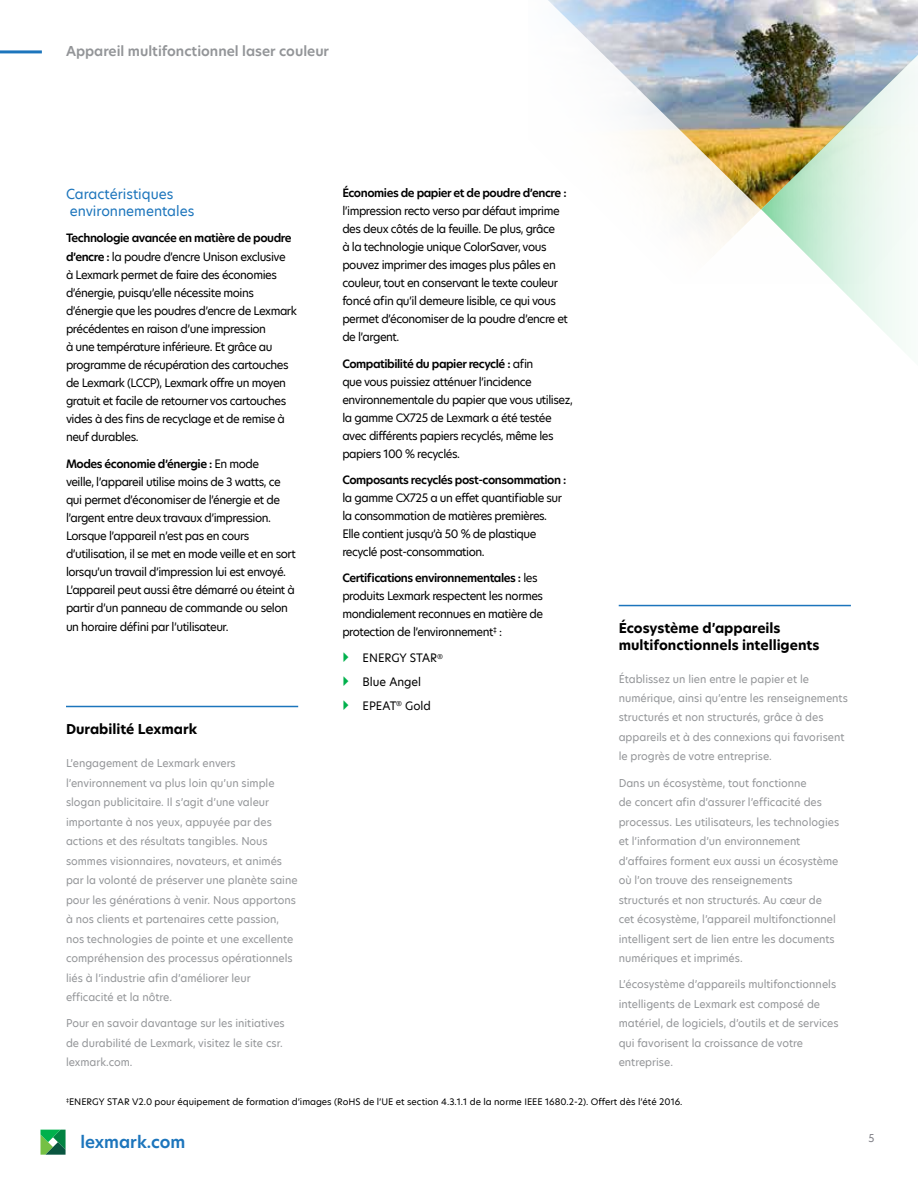
<style>
.page{position:relative;width:918px;height:1188px;background:#fff}
.page>*{position:absolute;margin:0;border:0;box-sizing:border-box;transform-origin:0 0}
.t1{font:600 16.5px "TP Hero";color:#1c75bc}
.t2{font:700 13.5px/16.2px "TP Hero";color:#000}
.t3{font:600 13.5px "TP Hero";color:#939598}
.t4{font:13.5px/16.5px "TP Hero";color:#1c75bc}
.t5{font:11.25px/18px "TP Hero";letter-spacing:-.04em;color:#000}
.t6{font:600 11.25px/19.5px "TP Hero";letter-spacing:-.04em;color:#000}
.t7{font:11.25px/23.9px "TP Hero";color:#000}
.t8{font:10.5px/19.5px "TP Hero";color:#939598}
.t9{font:10.5px "TP Hero";color:#7e7e85}
.t10{font:8.7px "TP Hero";color:#000}
.s1{font-weight:400}
.s2{font-weight:600}
</style>
<div class="page">
<hr style="left:0;top:50px;width:42px;height:3px;background:#1c75bc">
<svg style="left:40px;top:1130px;width:26px;height:25px"></svg>
<img style="left:548px;top:0;width:370px;height:248px">
<img style="left:761px;top:39px;width:157px;height:310px">
<hr style="left:66px;top:706px;width:232px;height:1px;background:#1c75bc">
<hr style="left:619px;top:605px;width:232px;height:1px;background:#1c75bc">
<p class="t3" style="left:66px;top:42px;width:265px">Appareil multifonctionnel laser couleur</p>
<p class="t4" style="left:66px;top:186px;width:130px">Caractéristiques environnementales</p>
<p class="t6" style="left:66px;top:228px;width:227px">Technologie avancée en matière de poudre d’encre : <span class="s1">la poudre d’encre Unison exclusive</span></p>
<p class="t5" style="left:66px;top:266px;width:232px">à Lexmark permet de faire des économies d’énergie, puisqu’elle nécessite moins d’énergie que les poudres d’encre de Lexmark précédentes en raison d’une impression<br>à une température inférieure. Et grâce au programme de récupération des cartouches de Lexmark (LCCP), Lexmark offre un moyen gratuit et facile de retourner vos cartouches vides à des fins de recyclage et de remise à neuf durables.</p>
<p class="t5" style="left:66px;top:454px;width:231px"><span class="s2">Modes économie d’énergie :</span> En mode<br>veille, l’appareil utilise moins de 3 watts, ce qui permet d’économiser de l’énergie et de l’argent entre deux travaux d’impression.<br>Lorsque l’appareil n’est pas en cours d’utilisation, il se met en mode veille et en sort lorsqu’un travail d’impression lui est envoyé.<br>L’appareil peut aussi être démarré ou éteint à partir d’un panneau de commande ou selon</p>
<p class="t5" style="left:66px;top:618px;width:164px">un horaire défini par l’utilisateur.</p>
<p class="t2" style="left:66px;top:721px;width:133px">Durabilité Lexmark</p>
<p class="t8" style="left:66px;top:753px;width:233px">L’engagement de Lexmark envers l’environnement va plus loin qu’un simple slogan publicitaire. Il s’agit d’une valeur importante à nos yeux, appuyée par des actions et des résultats tangibles. Nous sommes visionnaires, novateurs, et animés par la volonté de préserver une planète saine pour les générations à venir. Nous apportons à nos clients et partenaires cette passion, nos technologies de pointe et une excellente compréhension des processus opérationnels liés à l’industrie afin d’améliorer leur efficacité et la nôtre.</p>
<p class="t8" style="left:66px;top:1014px;width:220px">Pour en savoir davantage sur les initiatives de durabilité de Lexmark, visitez le site csr. lexmark.com.</p>
<p class="t6" style="left:342px;top:183px;width:226px">Économies de papier et de poudre d’encre :</p>
<p class="t5" style="left:342px;top:202px;width:227px">l’impression recto verso par défaut imprime des deux côtés de la feuille. De plus, grâce<br>à la technologie unique ColorSaver, vous pouvez imprimer des images plus pâles en couleur, tout en conservant le texte couleur foncé afin qu’il demeure lisible, ce qui vous permet d’économiser de la poudre d’encre et de l’argent.</p>
<p class="t5" style="left:342px;top:354px;width:232px"><span class="s2">Compatibilité du papier recyclé :</span> afin<br>que vous puissiez atténuer l’incidence environnementale du papier que vous utilisez, la gamme CX725 de Lexmark a été testée avec différents papiers recyclés, même les papiers 100 % recyclés.</p>
<p class="t6" style="left:342px;top:470px;width:226px">Composants recyclés post-consommation :</p>
<p class="t5" style="left:342px;top:488px;width:221px">la gamme CX725 a un effet quantifiable sur la consommation de matières premières.<br>Elle contient jusqu’à 50 % de plastique recyclé post-consommation.</p>
<p class="t5" style="left:342px;top:569px;width:202px"><span class="s2">Certifications environnementales :</span> les produits Lexmark respectent les normes mondialement reconnues en matière de protection de l’environnement<sup>‡</sup> :</p>
<p class="t7" style="left:363px;top:646px;width:82px">ENERGY STAR<sup>®<br></sup>Blue Angel<br>EPEAT<sup>®</sup> Gold</p>
<p class="t2" style="left:619px;top:620px;width:202px">Écosystème d’appareils multifonctionnels intelligents</p>
<p class="t8" style="left:619px;top:669px;width:231px">Établissez un lien entre le papier et le numérique, ainsi qu’entre les renseignements structurés et non structurés, grâce à des appareils et à des connexions qui favorisent le progrès de votre entreprise.</p>
<p class="t8" style="left:619px;top:773px;width:222px">Dans un écosystème, tout fonctionne<br>de concert afin d’assurer l’efficacité des processus. Les utilisateurs, les technologies et l’information d’un environnement d’affaires forment eux aussi un écosystème où l’on trouve des renseignements structurés et non structurés. Au cœur de cet écosystème, l’appareil multifonctionnel intelligent sert de lien entre les documents numériques et imprimés.</p>
<p class="t8" style="left:619px;top:975px;width:221px">L’écosystème d’appareils multifonctionnels intelligents de Lexmark est composé de matériel, de logiciels, d’outils et de services qui favorisent la croissance de votre entreprise.</p>
<p class="t10" style="left:66px;top:1096px;width:618px"><sup>‡</sup>ENERGY STAR V2.0 pour équipement de formation d’images (RoHS de l’UE et section 4.3.1.1 de la norme IEEE 1680.2-2). Offert dès l’été 2016.</p>
<h1 class="t1" style="left:80px;top:1131px;width:106px">lexmark.com</h1>
<p class="t9" style="left:869px;top:1131px;width:7px">5</p>
</div>
